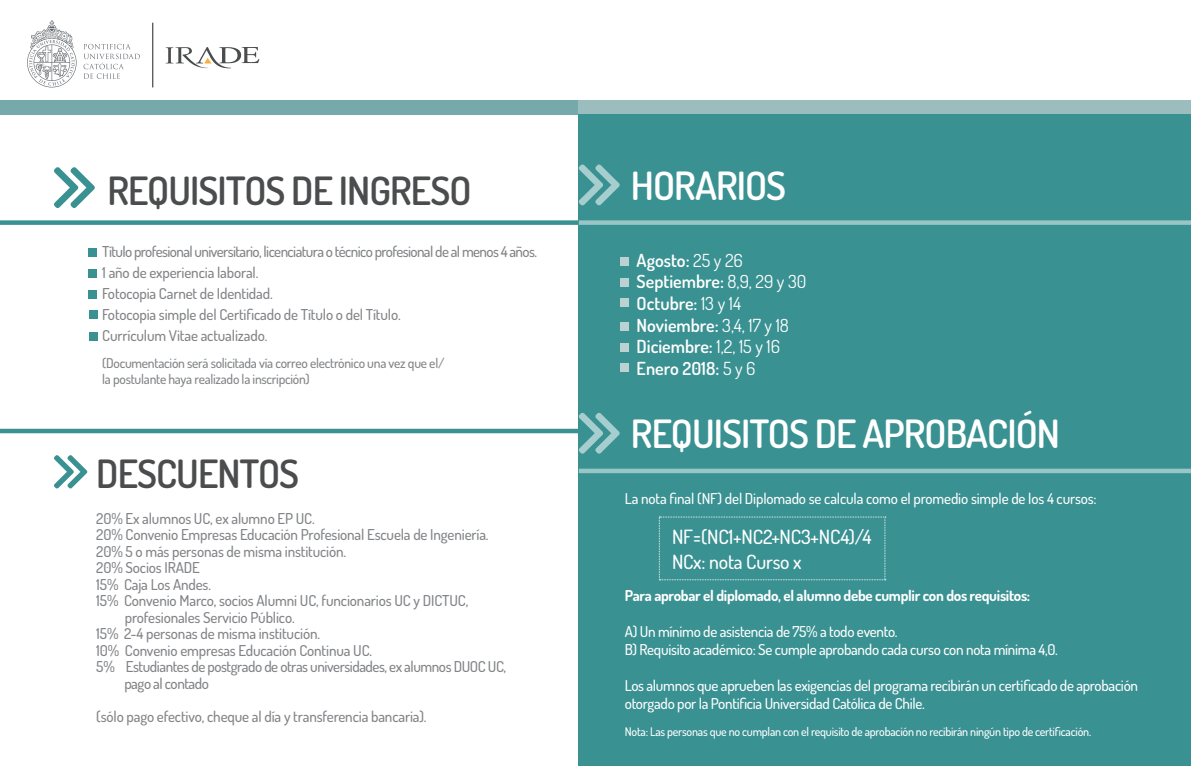
<style>
.page{position:relative;width:1191px;height:766px;background:#fff}
.page>*{position:absolute;margin:0;border:0;box-sizing:border-box;transform-origin:0 0}
.t1{font:600 39px "Dosis";letter-spacing:-.025em;color:#fff}
.t2{font:600 39px "Dosis";letter-spacing:-.025em;color:#4b4c4d}
.t3{font:500 19.65px "Dosis";letter-spacing:-.01em;color:#fff}
.t4{font:600 18px "Dosis";color:#fff}
.t5{font:500 15px "Dosis";letter-spacing:-.01em;color:#818386}
.t6{font:500 15px/18px "Dosis";letter-spacing:-.02em;color:#fff}
.t7{font:500 15px "Dosis";letter-spacing:-.04em;color:#818386}
.t8{font:500 15px "Dosis";letter-spacing:-.03em;color:#818386}
.t9{font:700 15px "Dosis";letter-spacing:-.02em;color:#fff}
.t10{font:500 13.5px "Dosis";letter-spacing:-.02em;color:#818386}
.t11{font:500 12px "Dosis";letter-spacing:-.02em;color:#fff}
.s1{font-weight:400}
</style>
<div class="page">
<div style="left:0;top:100px;width:579px;height:15px;background:#76a9aa"></div>
<div style="left:579px;top:100px;width:612px;height:15px;background:#9bbdbe"></div>
<svg style="left:84px;top:44px;width:56px;height:35px"></svg>
<svg style="left:27px;top:21px;width:50px;height:66px"></svg>
<svg style="left:166px;top:47px;width:93px;height:22px"></svg>
<hr style="left:152px;top:23px;width:1px;height:64px;background:#231f20">
<div style="left:579px;top:115px;width:612px;height:650px;background:#3a9192"></div>
<svg style="left:54px;top:167px;width:41px;height:41px"></svg>
<div style="left:0;top:220px;width:579px;height:5px;background:#3a9192"></div>
<div style="left:0;top:428px;width:579px;height:5px;background:#3a9192"></div>
<svg style="left:579px;top:164px;width:40px;height:41px"></svg>
<svg style="left:579px;top:413px;width:40px;height:40px"></svg>
<div style="left:579px;top:220px;width:612px;height:5px;background:#98c5c6"></div>
<div style="left:579px;top:468px;width:612px;height:5px;background:#98c5c6"></div>
<div style="left:88px;top:248px;width:9px;height:9px;background:#3a9192"></div>
<div style="left:620px;top:257px;width:9px;height:9px;background:#bbd1d2"></div>
<div style="left:620px;top:278px;width:9px;height:8px;background:#bbd1d2"></div>
<div style="left:620px;top:298px;width:9px;height:9px;background:#bbd1d2"></div>
<div style="left:620px;top:322px;width:9px;height:9px;background:#bbd1d2"></div>
<div style="left:620px;top:342px;width:9px;height:9px;background:#bbd1d2"></div>
<div style="left:620px;top:363px;width:9px;height:8px;background:#bbd1d2"></div>
<div style="left:88px;top:269px;width:9px;height:9px;background:#3a9192"></div>
<div style="left:88px;top:290px;width:9px;height:8px;background:#3a9192"></div>
<div style="left:89px;top:310px;width:8px;height:8px;background:#3a9192"></div>
<div style="left:90px;top:332px;width:8px;height:9px;background:#3a9192"></div>
<svg style="left:54px;top:455px;width:33px;height:33px"></svg>
<svg style="left:659px;top:516px;width:227px;height:64px"></svg>
<p class="t2" style="left:107px;top:166px;width:365px">REQUISITOS DE INGRESO</p>
<p class="t7" style="left:102px;top:241px;width:436px">Título profesional universitario, licenciatura o técnico profesional de al menos 4 años.</p>
<p class="t5" style="left:102px;top:262px;width:158px">1 año de experiencia laboral.</p>
<p class="t5" style="left:102px;top:283px;width:172px">Fotocopia Carnet de Identidad.</p>
<p class="t5" style="left:102px;top:304px;width:300px">Fotocopia simple del Certificado de Título o del Título.</p>
<p class="t5" style="left:102px;top:325px;width:167px">Currículum Vitae actualizado.</p>
<p class="t10" style="left:102px;top:354px;width:344px">(Documentación será solicitada vía correo electrónico una vez que el/</p>
<p class="t10" style="left:102px;top:370px;width:209px">la postulante haya realizado la inscripción)</p>
<p class="t2" style="left:96px;top:448px;width:204px">DESCUENTOS</p>
<p class="t5" style="left:96px;top:508px;width:220px">20% Ex alumnos UC, ex alumno EP UC.</p>
<p class="t5" style="left:96px;top:524px;width:394px">20% Convenio Empresas Educación Profesional Escuela de Ingeniería.</p>
<p class="t5" style="left:96px;top:541px;width:251px">20% 5 o más personas de misma institución.</p>
<p class="t5" style="left:96px;top:557px;width:105px">20% Socios IRADE</p>
<p class="t5" style="left:96px;top:574px;width:116px">15% Caja Los Andes.</p>
<p class="t5" style="left:96px;top:590px;width:373px">15% Convenio Marco, socios Alumni UC, funcionarios UC y DICTUC,</p>
<p class="t5" style="left:125px;top:607px;width:171px">profesionales Servicio Público.</p>
<p class="t5" style="left:96px;top:623px;width:225px">15% 2-4 personas de misma institución.</p>
<p class="t5" style="left:96px;top:640px;width:277px">10% Convenio empresas Educación Continua UC.</p>
<p class="t8" style="left:96px;top:656px;width:411px">5% Estudiantes de postgrado de otras universidades, ex alumnos DUOC UC,</p>
<p class="t8" style="left:124px;top:673px;width:86px">pago al contado</p>
<p class="t5" style="left:96px;top:706px;width:332px">(sólo pago efectivo, cheque al día y transferencia bancaria).</p>
<p class="t1" style="left:631px;top:160px;width:157px">HORARIOS</p>
<p class="t4" style="left:636px;top:248px;width:108px">Agosto: <span class="s1">25 y 26</span></p>
<p class="t4" style="left:636px;top:270px;width:171px">Septiembre: <span class="s1">8,9, 29 y 30</span></p>
<p class="t4" style="left:636px;top:291px;width:106px">Octubre: <span class="s1">13 y 14</span></p>
<p class="t4" style="left:636px;top:313px;width:154px">Noviembre: <span class="s1">3,4, 17 y 18</span></p>
<p class="t4" style="left:636px;top:335px;width:145px">Diciembre: <span class="s1">1,2, 15 y 16</span></p>
<p class="t4" style="left:636px;top:356px;width:120px">Enero 2018: <span class="s1">5 y 6</span></p>
<p class="t1" style="left:631px;top:408px;width:430px">REQUISITOS DE APROBACIÓN</p>
<p class="t6" style="left:625px;top:488px;width:473px">La nota final (NF) del Diplomado se calcula como el promedio simple de los 4 cursos:</p>
<p class="t3" style="left:672px;top:523px;width:201px">NF=(NC1+NC2+NC3+NC4)/4</p>
<p class="t3" style="left:672px;top:549px;width:131px">NCx: nota Curso x</p>
<p class="t9" style="left:625px;top:585px;width:407px">Para aprobar el diplomado, el alumno debe cumplir con dos requisitos:</p>
<p class="t6" style="left:625px;top:622px;width:274px">A) Un mínimo de asistencia de 75% a todo evento.</p>
<p class="t6" style="left:625px;top:640px;width:434px">B) Requisito académico: Se cumple aprobando cada curso con nota mínima 4,0.</p>
<p class="t6" style="left:625px;top:676px;width:515px">Los alumnos que aprueben las exigencias del programa recibirán un certificado de aprobación otorgado por la Pontificia Universidad Católica de Chile.</p>
<p class="t11" style="left:625px;top:723px;width:468px">Nota: Las personas que no cumplan con el requisito de aprobación no recibirán ningún tipo de certificación.</p>
</div>
